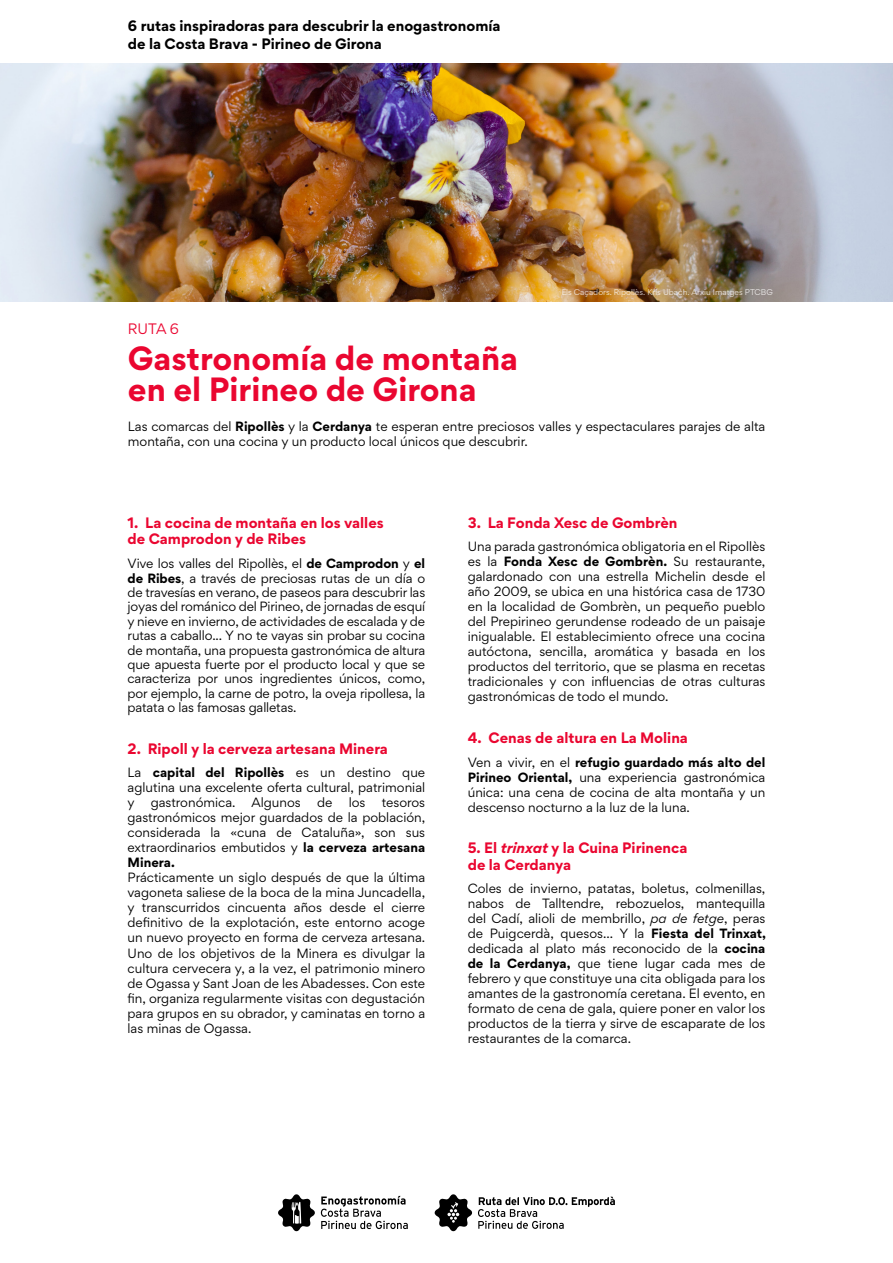
<style>
.page{position:relative;width:893px;height:1263px;background:#fff}
.page>*{position:absolute;margin:0;border:0;box-sizing:border-box;transform-origin:0 0}
.t1{font:700 30px/31.5px "Gordita";color:#ea0630}
.t2{font:700 13.5px/16.2px "Gordita";color:#ea0630}
.t3{font:700 13.5px/18px "Gordita";color:#000}
.t4{font:13.5px "Gordita";color:#ea0630}
.t5{font:12px/15px "Gordita";color:#000;text-align:justify}
.t6{font:7.5px "Gordita";color:#fff}
.s1{font-weight:700}
.s2{font-style:italic}
</style>
<div class="page">
<img style="left:0;top:63px;width:893px;height:239px">
<svg style="left:278px;top:1194px;width:37px;height:37px"></svg>
<svg style="left:321px;top:1196px;width:87px;height:33px"></svg>
<svg style="left:478px;top:1197px;width:137px;height:32px"></svg>
<svg style="left:435px;top:1194px;width:37px;height:37px"></svg>
<p class="t3" style="left:128px;top:17px;width:374px">6 rutas inspiradoras para descubrir la enogastronomía de la Costa Brava - Pirineo de Girona</p>
<p class="t4" style="left:128px;top:319px;width:53px">RUTA 6</p>
<h1 class="t1" style="left:128px;top:341px;width:392px">Gastronomía de montaña en el Pirineo de Girona</h1>
<p class="t6" style="left:561px;top:287px;width:213px">Els Caçadors. Ripollès. Kris Ubach. Arxiu Imatges PTCBG</p>
<p class="t5" style="left:128px;top:418px;width:639px">Las comarcas del <span class="s1">Ripollès</span> y la <span class="s1">Cerdanya</span> te esperan entre preciosos valles y espectaculares parajes de alta montaña, con una cocina y un producto local únicos que descubrir.</p>
<p class="t2" style="left:128px;top:514px;width:258px">1. La cocina de montaña en los valles de Camprodon y de Ribes</p>
<p class="t5" style="left:128px;top:555px;width:299px;line-height:14.4px">Vive los valles del Ripollès, el <span class="s1">de Camprodon</span> y <span class="s1">el de Ribes</span>, a través de preciosas rutas de un día o de travesías en verano, de paseos para descubrir las joyas del románico del Pirineo, de jornadas de esquí y nieve en invierno, de actividades de escalada y de rutas a caballo... Y no te vayas sin probar su cocina de montaña, una propuesta gastronómica de altura que apuesta fuerte por el producto local y que se caracteriza por unos ingredientes únicos, como, por ejemplo, la carne de potro, la oveja ripollesa, la patata o las famosas galletas.</p>
<p class="t2" style="left:128px;top:740px;width:262px">2. Ripoll y la cerveza artesana Minera</p>
<p class="t5" style="left:128px;top:765px;width:299px">La <span class="s1">capital del Ripollès</span> es un destino que aglutina una excelente oferta cultural, patrimonial y</p>
<p class="t5" style="left:151px;top:795px;width:86px">gastronómica.</p>
<p class="t5" style="left:252px;top:795px;width:51px">Algunos</p>
<p class="t5" style="left:317px;top:795px;width:17px">de</p>
<p class="t5" style="left:349px;top:795px;width:18px">los</p>
<p class="t5" style="left:128px;top:795px;width:299px;text-indent:254px">tesoros gastronómicos mejor guardados de la población, considerada la «cuna de Cataluña», son sus extraordinarios embutidos y <span class="s1">la cerveza artesana Minera.</span></p>
<p class="t5" style="left:128px;top:870px;width:299px">Prácticamente un siglo después de que la última vagoneta saliese de la boca de la mina Juncadella, y transcurridos cincuenta años desde el cierre definitivo de la explotación, este entorno acoge un nuevo proyecto en forma de cerveza artesana.<br>Uno de los objetivos de la Minera es divulgar la cultura cervecera y, a la vez, el patrimonio minero de Ogassa y Sant Joan de les Abadesses. Con este fin, organiza regularmente visitas con degustación para grupos en su obrador, y caminatas en torno a las minas de Ogassa.</p>
<p class="t2" style="left:468px;top:514px;width:211px">3. La Fonda Xesc de Gombrèn</p>
<p class="t5" style="left:468px;top:539px;width:299px">Una parada gastronómica obligatoria en el Ripollès es la <span class="s1">Fonda Xesc de Gombrèn.</span> Su restaurante, galardonado con una estrella Michelin desde el año 2009, se ubica en una histórica casa de 1730 en la localidad de Gombrèn, un pequeño pueblo del Prepirineo gerundense rodeado de un paisaje inigualable. El establecimiento ofrece una cocina autóctona, sencilla, aromática y basada en los productos del territorio, que se plasma en recetas tradicionales y con influencias de otras culturas gastronómicas de todo el mundo.</p>
<p class="t2" style="left:468px;top:729px;width:222px">4. Cenas de altura en La Molina</p>
<p class="t5" style="left:468px;top:754px;width:299px">Ven a vivir, en el <span class="s1">refugio guardado más alto del Pirineo Oriental,</span> una experiencia gastronómica única: una cena de cocina de alta montaña y un descenso nocturno a la luz de la luna.</p>
<p class="t2" style="left:468px;top:840px;width:221px">5. El <span class="s2">trinxat</span> y la Cuina Pirinenca de la Cerdanya</p>
<p class="t5" style="left:468px;top:881px;width:300px">Coles de invierno, patatas, boletus, colmenillas, nabos de Talltendre, rebozuelos, mantequilla del Cadí, alioli de membrillo, <span class="s2">pa de fetge</span>, peras de Puigcerdà, quesos... Y la <span class="s1">Fiesta del Trinxat, </span>dedicada al plato más reconocido de la <span class="s1">cocina de la Cerdanya,</span> que tiene lugar cada mes de febrero y que constituye una cita obligada para los amantes de la gastronomía ceretana. El evento, en formato de cena de gala, quiere poner en valor los productos de la tierra y sirve de escaparate de los restaurantes de la comarca.</p>
</div>
